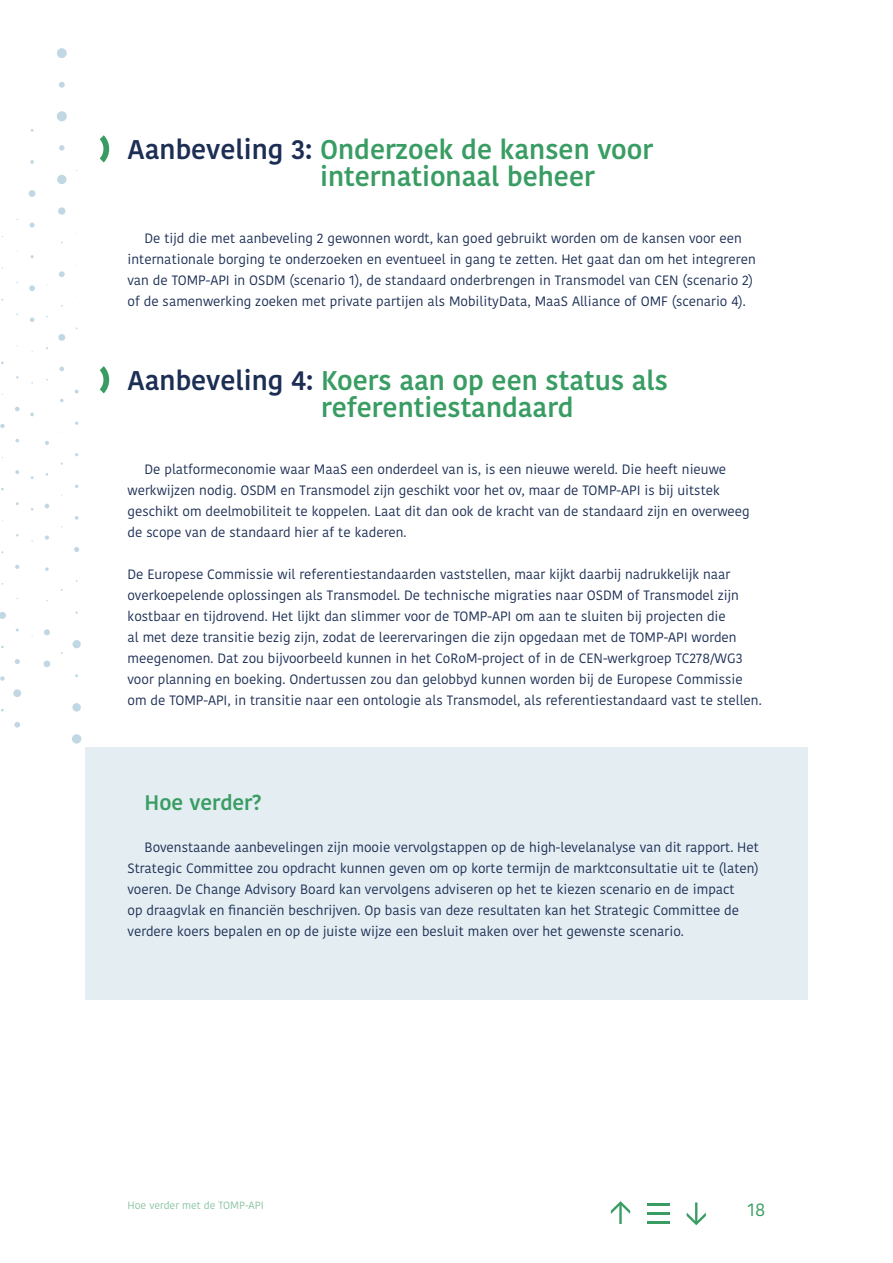
<style>
.page{position:relative;width:893px;height:1263px;background:#fff}
.page>*{position:absolute;margin:0;border:0;box-sizing:border-box;transform-origin:0 0}
.Subkop-1{font:600 27px/27px "Kohinoor Bangla";color:#399d63}
.Subkop-1-2{font:600 21px "Kohinoor Bangla";color:#399d63}
.t1{font:18px "Kohinoor Bangla";color:#399d63}
.Broodtekst{font:13.5px/21px "Kohinoor Bangla";color:#1c2e54}
.t2{font:10.5px "Kohinoor Bangla";color:#88c4a1}
.s1{color:#1c2e54}
</style>
<div class="page">
<svg style="left:0;top:676px;width:5px;height:5px"></svg>
<svg style="left:0;top:612px;width:6px;height:7px"></svg>
<svg style="left:0;top:424px;width:5px;height:4px"></svg>
<svg style="left:14px;top:722px;width:6px;height:6px"></svg>
<div style="left:13px;top:689px;width:8px;height:8px;background:#c2d7e4;border-radius:50%"></div>
<svg style="left:15px;top:659px;width:5px;height:5px"></svg>
<svg style="left:15px;top:565px;width:4px;height:4px"></svg>
<svg style="left:15px;top:470px;width:4px;height:4px"></svg>
<svg style="left:15px;top:439px;width:4px;height:3px"></svg>
<svg style="left:15px;top:407px;width:5px;height:4px"></svg>
<svg style="left:30px;top:413px;width:4px;height:3px"></svg>
<svg style="left:30px;top:317px;width:4px;height:5px"></svg>
<svg style="left:29px;top:285px;width:6px;height:6px"></svg>
<svg style="left:30px;top:223px;width:5px;height:5px"></svg>
<div style="left:29px;top:190px;width:6px;height:7px;background:#c2d7e4;border-radius:50%"></div>
<svg style="left:30px;top:160px;width:4px;height:4px"></svg>
<div style="left:44px;top:660px;width:6px;height:7px;background:#c2d7e4;border-radius:50%"></div>
<svg style="left:44px;top:629px;width:6px;height:6px"></svg>
<svg style="left:45px;top:567px;width:4px;height:4px"></svg>
<svg style="left:45px;top:535px;width:4px;height:5px"></svg>
<svg style="left:45px;top:504px;width:4px;height:4px"></svg>
<svg style="left:45px;top:441px;width:4px;height:4px"></svg>
<svg style="left:60px;top:399px;width:4px;height:3px"></svg>
<svg style="left:59px;top:367px;width:5px;height:4px"></svg>
<div style="left:58px;top:334px;width:7px;height:7px;background:#c2d7e4;border-radius:50%"></div>
<svg style="left:59px;top:271px;width:6px;height:6px"></svg>
<div style="left:58px;top:207px;width:7px;height:8px;background:#c2d7e4;border-radius:50%"></div>
<div style="left:57px;top:175px;width:9px;height:9px;background:#c2d7e4;border-radius:50%"></div>
<svg style="left:59px;top:145px;width:5px;height:6px"></svg>
<div style="left:57px;top:111px;width:10px;height:10px;background:#c2d7e4;border-radius:50%"></div>
<svg style="left:59px;top:82px;width:6px;height:6px"></svg>
<svg style="left:57px;top:48px;width:10px;height:10px"></svg>
<svg style="left:72px;top:734px;width:9px;height:10px"></svg>
<div style="left:72px;top:703px;width:9px;height:8px;background:#c2d7e4;border-radius:50%"></div>
<svg style="left:72px;top:640px;width:9px;height:8px"></svg>
<svg style="left:74px;top:547px;width:5px;height:5px"></svg>
<svg style="left:75px;top:516px;width:3px;height:4px"></svg>
<svg style="left:75px;top:390px;width:4px;height:4px"></svg>
<div style="left:85px;top:747px;width:723px;height:252px;background:#e3edf2"></div>
<svg style="left:100px;top:135px;width:10px;height:27px"></svg>
<svg style="left:100px;top:366px;width:10px;height:27px"></svg>
<svg style="left:687px;top:1202px;width:19px;height:23px"></svg>
<svg style="left:611px;top:1201px;width:19px;height:23px"></svg>
<hr style="left:647px;top:1203px;width:23px;height:2px;background:#399d63">
<hr style="left:647px;top:1212px;width:23px;height:2px;background:#399d63">
<hr style="left:647px;top:1221px;width:23px;height:3px;background:#399d63">
<p class="Subkop-1" style="left:320px;top:135px;width:334px;text-indent:-193px"><span class="s1">Aanbeveling 3:</span> Onderzoek de kansen voor internationaal beheer</p>
<p class="Broodtekst" style="left:128px;top:228px;width:630px;text-indent:17px">De tijd die met aanbeveling 2 gewonnen wordt, kan goed gebruikt worden om de kansen voor een internationale borging te onderzoeken en eventueel in gang te zetten. Het gaat dan om het integreren van de TOMP-API in OSDM (scenario 1), de standaard onderbrengen in Transmodel van CEN (scenario 2) of de samenwerking zoeken met private partijen als MobilityData, MaaS Alliance of OMF (scenario 4).</p>
<p class="Subkop-1" style="left:321px;top:366px;width:348px;text-indent:-193px"><span class="s1">Aanbeveling 4:</span> Koers aan op een status als referentiestandaard</p>
<p class="Broodtekst" style="left:128px;top:459px;width:624px;text-indent:17px">De platformeconomie waar MaaS een onderdeel van is, is een nieuwe wereld. Die heeft nieuwe werkwijzen nodig. OSDM en Transmodel zijn geschikt voor het ov, maar de TOMP-API is bij uitstek geschikt om deelmobiliteit te koppelen. Laat dit dan ook de kracht van de standaard zijn en overweeg de scope van de standaard hier af te kaderen.</p>
<p class="Broodtekst" style="left:128px;top:564px;width:636px">De Europese Commissie wil referentiestandaarden vaststellen, maar kijkt daarbij nadrukkelijk naar overkoepelende oplossingen als Transmodel. De technische migraties naar OSDM of Transmodel zijn kostbaar en tijdrovend. Het lijkt dan slimmer voor de TOMP-API om aan te sluiten bij projecten die<br>al met deze transitie bezig zijn, zodat de leerervaringen die zijn opgedaan met de TOMP-API worden meegenomen. Dat zou bijvoorbeeld kunnen in het CoRoM-project of in de CEN-werkgroep TC278/WG3 voor planning en boeking. Ondertussen zou dan gelobbyd kunnen worden bij de Europese Commissie om de TOMP-API, in transitie naar een ontologie als Transmodel, als referentiestandaard vast te stellen.</p>
<p class="Subkop-1-2" style="left:145px;top:785px;width:119px">Hoe verder?</p>
<p class="Broodtekst" style="left:128px;top:837px;width:633px;text-indent:17px">Bovenstaande aanbevelingen zijn mooie vervolgstappen op de high-levelanalyse van dit rapport. Het Strategic Committee zou opdracht kunnen geven om op korte termijn de marktconsultatie uit te (laten) voeren. De Change Advisory Board kan vervolgens adviseren op het te kiezen scenario en de impact<br>op draagvlak en financiën beschrijven. Op basis van deze resultaten kan het Strategic Committee de verdere koers bepalen en op de juiste wijze een besluit maken over het gewenste scenario.</p>
<p class="t2" style="left:128px;top:1197px;width:138px">Hoe verder met de TOMP-API</p>
<h3 class="t1" style="left:747px;top:1196px;width:19px">18</h3>
</div>
